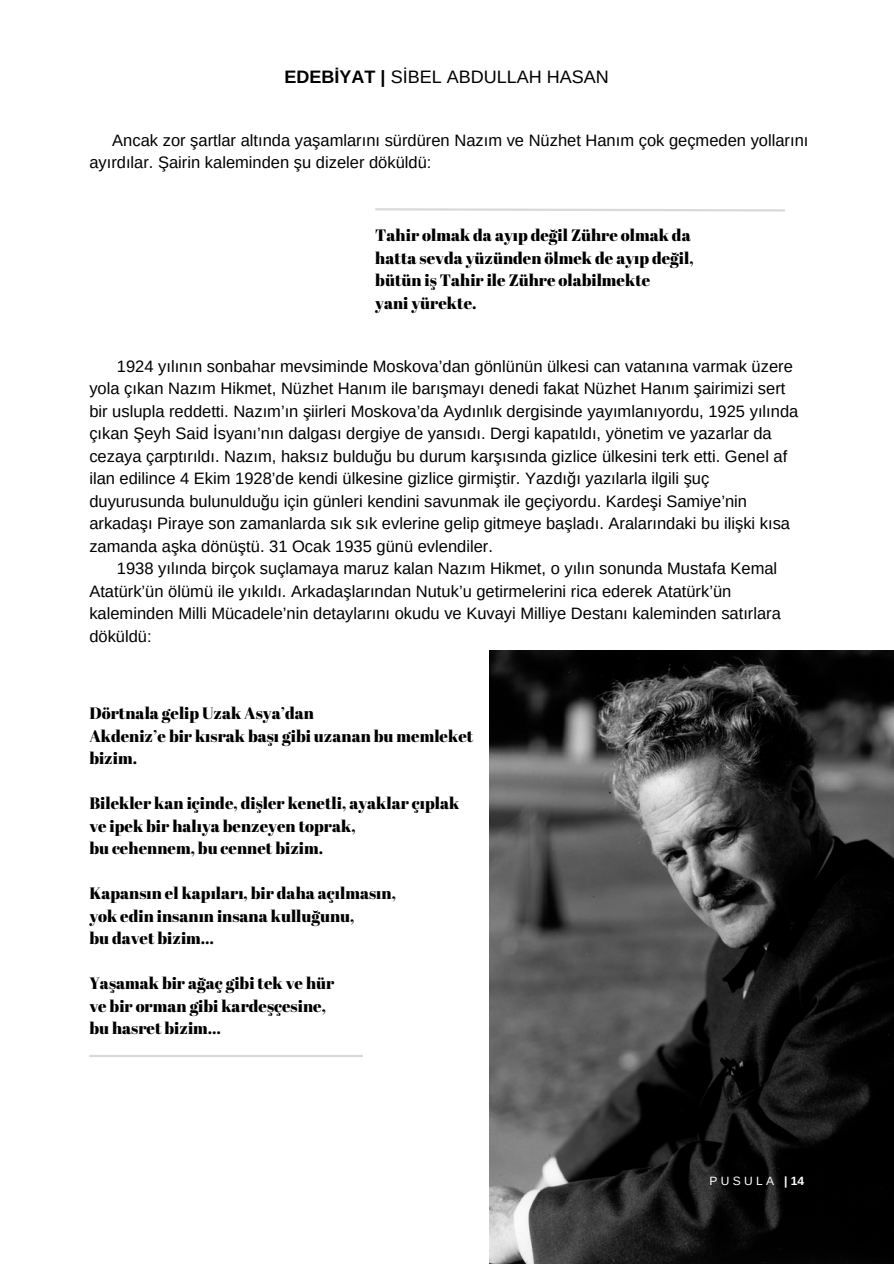
<style>
.page{position:relative;width:894px;height:1264px;background:#fff}
.page>*{position:absolute;margin:0;border:0;box-sizing:border-box;transform-origin:0 0}
.t1{font:18px "Arimo";color:#000}
.t2{font:16.5px/22.5px "Arimo";color:#000}
.t3{font:16.5px/22.5px "Abril Fatface";color:#000}
.t4{font:12px "Arimo";color:#fff}
.s1{font-weight:700}
</style>
<div class="page">
<svg style="left:375px;top:208px;width:410px;height:4px"></svg>
<hr style="left:89px;top:1054px;width:274px;height:3px;background:#d9d9d9">
<img style="left:489px;top:650px;width:404px;height:613px">
<p class="t1" style="left:284px;top:67px;width:325px"><span class="s1">EDEBİYAT |</span> SİBEL ABDULLAH HASAN</p>
<p class="t2" style="left:89px;top:129px;width:720px;text-indent:23px">Ancak zor şartlar altında yaşamlarını sürdüren Nazım ve Nüzhet Hanım çok geçmeden yollarını ayırdılar. Şairin kaleminden şu dizeler döküldü:</p>
<p class="t3" style="left:375px;top:224px;width:320px">Tahir olmak da ayıp değil Zühre olmak da hatta sevda yüzünden ölmek de ayıp değil, bütün iş Tahir ile Zühre olabilmekte<br>yani yürekte.</p>
<p class="t2" style="left:89px;top:354px;width:710px;text-indent:27px">1924 yılının sonbahar mevsiminde Moskova’dan gönlünün ülkesi can vatanına varmak üzere yola çıkan Nazım Hikmet, Nüzhet Hanım ile barışmayı denedi fakat Nüzhet Hanım şairimizi sert bir uslupla reddetti. Nazım’ın şiirleri Moskova’da Aydınlık dergisinde yayımlanıyordu, 1925 yılında çıkan Şeyh Said İsyanı’nın dalgası dergiye de yansıdı. Dergi kapatıldı, yönetim ve yazarlar da cezaya çarptırıldı. Nazım, haksız bulduğu bu durum karşısında gizlice ülkesini terk etti. Genel af ilan edilince 4 Ekim 1928’de kendi ülkesine gizlice girmiştir. Yazdığı yazılarla ilgili şuç duyurusunda bulunulduğu için günleri kendini savunmak ile geçiyordu. Kardeşi Samiye’nin arkadaşı Piraye son zamanlarda sık sık evlerine gelip gitmeye başladı. Aralarındaki bu ilişki kısa zamanda aşka dönüştü. 31 Ocak 1935 günü evlendiler.</p>
<p class="t2" style="left:89px;top:557px;width:693px;text-indent:27px">1938 yılında birçok suçlamaya maruz kalan Nazım Hikmet, o yılın sonunda Mustafa Kemal Atatürk’ün ölümü ile yıkıldı. Arkadaşlarından Nutuk’u getirmelerini rica ederek Atatürk’ün kaleminden Milli Mücadele’nin detaylarını okudu ve Kuvayi Milliye Destanı kaleminden satırlara döküldü:</p>
<p class="t3" style="left:89px;top:701px;width:385px">Dörtnala gelip Uzak Asya’dan<br>Akdeniz’e bir kısrak başı gibi uzanan bu memleket bizim.</p>
<p class="t3" style="left:89px;top:791px;width:371px">Bilekler kan içinde, dişler kenetli, ayaklar çıplak ve ipek bir halıya benzeyen toprak,<br>bu cehennem, bu cennet bizim.</p>
<p class="t3" style="left:89px;top:881px;width:308px">Kapansın el kapıları, bir daha açılmasın, yok edin insanın insana kulluğunu,<br>bu davet bizim…</p>
<p class="t3" style="left:89px;top:971px;width:246px">Yaşamak bir ağaç gibi tek ve hür ve bir orman gibi kardeşçesine, bu hasret bizim…</p>
<p class="t4" style="left:709px;top:1173px;width:96px">P U S U L A <span class="s1">| 14</span></p>
</div>
